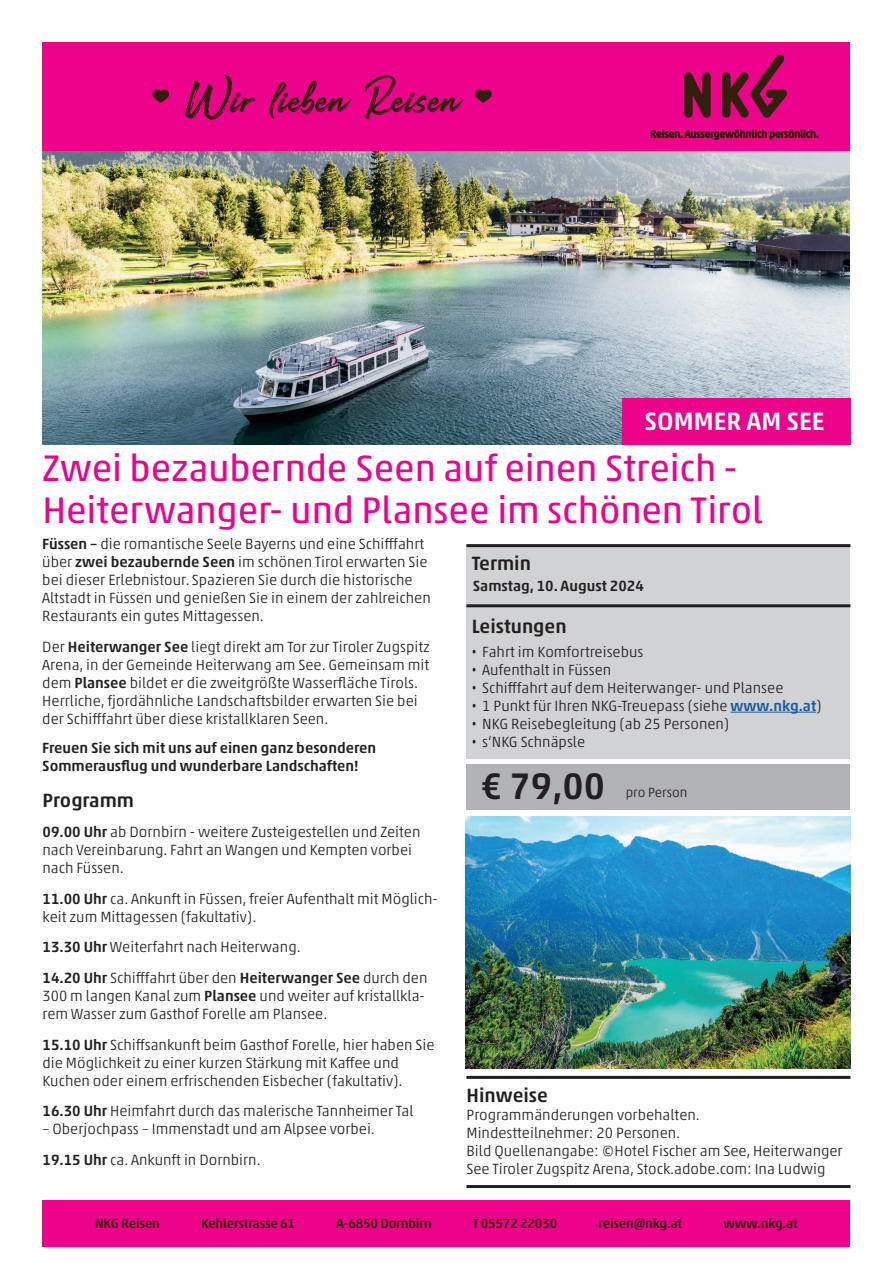
<style>
.page{position:relative;width:893px;height:1263px;background:#fff}
.page>*{position:absolute;margin:0;border:0;box-sizing:border-box;transform-origin:0 0}
.t1{font:37.5px/42px "Akko Pro";letter-spacing:-.005em;color:#ed028c}
.t2{font:500 37.5px "Akko Pro";color:#231f20}
.t3{font:500 25.5px "Akko Pro";color:#fff}
.t4{font:500 19.5px "Akko Pro";color:#231f20}
.t5{font:300 15px/18px "Akko Pro";color:#231f20}
.t6{font:500 15px/18px "Akko Pro";color:#231f20}
.t7{font:500 13.5px "Akko Pro";letter-spacing:-.02em;color:#321f0c}
.t8{font:300 13.5px "Akko Pro";color:#231f20}
.s1{font-weight:500}
.s2{font-family:"Gotham Condensed";font-weight:400}
.s3{font-weight:500;color:#175d9e}
</style>
<div class="page">
<div style="left:466px;top:544px;width:384px;height:72px;background:#d1d2d4"></div>
<div style="left:43px;top:43px;width:807px;height:109px;background:#ed028c"></div>
<div style="left:43px;top:1201px;width:807px;height:46px;background:#ed028c"></div>
<svg style="left:475px;top:89px;width:17px;height:14px"></svg>
<svg style="left:152px;top:89px;width:17px;height:14px"></svg>
<svg style="left:185px;top:74px;width:70px;height:46px"></svg>
<svg style="left:270px;top:81px;width:82px;height:38px"></svg>
<svg style="left:365px;top:75px;width:99px;height:45px"></svg>
<img style="left:466px;top:816px;width:384px;height:252px">
<div style="left:466px;top:765px;width:384px;height:45px;background:#b2b3b7"></div>
<div style="left:466px;top:616px;width:384px;height:143px;background:#d1d2d4"></div>
<hr style="left:731px;top:712px;width:85px;height:1px;background:#175d9e">
<hr style="left:466px;top:604px;width:384px;height:3px;background:#231f20">
<hr style="left:466px;top:1076px;width:384px;height:3px;background:#231f20">
<hr style="left:466px;top:1185px;width:384px;height:3px;background:#231f20">
<hr style="left:466px;top:544px;width:384px;height:3px;background:#231f20">
<img style="left:43px;top:152px;width:807px;height:292px">
<svg style="left:651px;top:129px;width:167px;height:11px"></svg>
<svg style="left:684px;top:72px;width:27px;height:46px"></svg>
<svg style="left:722px;top:54px;width:65px;height:64px"></svg>
<div style="left:622px;top:398px;width:228px;height:46px;background:#ed028c"></div>
<h2 class="t3" style="left:645px;top:405px;width:181px">SOMMER AM SEE</h2>
<h1 class="t1" style="left:43px;top:447px;width:722px">Zwei bezaubernde Seen auf einen Streich -<br>Heiterwanger- und Plansee im schönen Tirol</h1>
<p class="t5" style="left:42px;top:535px;width:390px"><span class="s1">Füssen –</span> die romantische Seele Bayerns und eine Schifffahrt über <span class="s1">zwei bezaubernde Seen</span> im schönen Tirol erwarten Sie bei dieser Erlebnistour. Spazieren Sie durch die historische Altstadt in Füssen und genießen Sie in einem der zahlreichen Restaurants ein gutes Mittagessen.</p>
<p class="t5" style="left:42px;top:637px;width:389px">Der <span class="s1">Heiterwanger See</span> liegt direkt am Tor zur Tiroler Zugspitz Arena, in der Gemeinde Heiterwang am See. Gemeinsam mit dem <span class="s1">Plansee</span> bildet er die zweitgrößte Wasserfläche Tirols.<br>Herrliche, fjordähnliche Landschaftsbilder erwarten Sie bei der Schifffahrt über diese kristallklaren Seen.</p>
<p class="t6" style="left:42px;top:738px;width:335px">Freuen Sie sich mit uns auf einen ganz besonderen<br>Sommerausflug und wunderbare Landschaften!</p>
<h3 class="t4" style="left:43px;top:788px;width:93px">Programm</h3>
<p class="t5" style="left:43px;top:823px;width:379px"><span class="s1">09.00 Uhr</span> ab Dornbirn - weitere Zusteigestellen und Zeiten nach Vereinbarung. Fahrt an Wangen und Kempten vorbei nach Füssen.</p>
<p class="t5" style="left:43px;top:889px;width:397px"><span class="s1">11.00 Uhr</span> ca. Ankunft in Füssen, freier Aufenthalt mit Möglich&shy;keit zum Mittagessen (fakultativ).</p>
<p class="t5" style="left:43px;top:932px;width:386px;line-height:30.6px"><span class="s1">13.30 Uhr</span> Weiterfahrt nach Heiterwang.<br><span class="s1">14.20 Uhr</span> Schifffahrt über den <span class="s1">Heiterwanger See</span> durch den</p>
<p class="t5" style="left:43px;top:987px;width:384px">300 m langen Kanal zum <span class="s1">Plansee</span> und weiter auf kristallkla&shy;rem Wasser zum Gasthof Forelle am Plansee.</p>
<p class="t5" style="left:43px;top:1035px;width:393px"><span class="s1">15.10 Uhr</span> Schiffsankunft beim Gasthof Forelle, hier haben Sie die Möglichkeit zu einer kurzen Stärkung mit Kaffee und<br>Kuchen oder einem erfrischenden Eisbecher (fakultativ).</p>
<p class="t5" style="left:43px;top:1102px;width:372px"><span class="s1">16.30 Uhr</span> Heimfahrt durch das malerische Tannheimer Tal</p>
<p class="t5" style="left:43px;top:1113px;width:334px;line-height:30.6px">– Oberjochpass – Immenstadt und am Alpsee vorbei.<br><span class="s1">19.15 Uhr</span> ca. Ankunft in Dornbirn.</p>
<h3 class="t4" style="left:472px;top:552px;width:61px">Termin</h3>
<p class="t6" style="left:473px;top:577px;width:173px">Samstag, 10. August 2024</p>
<h3 class="t4" style="left:472px;top:615px;width:96px">Leistungen</h3>
<p class="t5" style="left:472px;top:642px;width:173px"><span class="s2">•</span> Fahrt im Komfortreisebus</p>
<p class="t5" style="left:472px;top:660px;width:141px"><span class="s2">•</span> Aufenthalt in Füssen</p>
<p class="t5" style="left:472px;top:678px;width:313px"><span class="s2">•</span> Schifffahrt auf dem Heiterwanger- und Plansee</p>
<p class="t5" style="left:472px;top:696px;width:351px"><span class="s2">•</span> 1 Punkt für Ihren NKG-Treuepass (siehe <span class="s3">www.nkg.at</span>)</p>
<p class="t5" style="left:472px;top:714px;width:259px"><span class="s2">•</span> NKG Reisebegleitung (ab 25 Personen)</p>
<p class="t5" style="left:472px;top:732px;width:115px"><span class="s2">•</span> s‘NKG Schnäpsle</p>
<h1 class="t2" style="left:481px;top:763px;width:126px">€ 79,00</h1>
<p class="t8" style="left:626px;top:784px;width:63px">pro Person</p>
<h3 class="t4" style="left:466px;top:1083px;width:83px">Hinweise</h3>
<p class="t5" style="left:466px;top:1105px;width:378px">Programmänderungen vorbehalten.<br>Mindestteilnehmer: 20 Personen.<br>Bild Quellenangabe: ©Hotel Fischer am See, Heiterwanger See Tiroler Zugspitz Arena, Stock.adobe.com: Ina Ludwig</p>
<p class="t7" style="left:95px;top:1215px;width:67px">NKG Reisen</p>
<p class="t7" style="left:201px;top:1215px;width:96px">Kehlerstrasse 61</p>
<p class="t7" style="left:336px;top:1215px;width:97px">A-6850 Dornbirn</p>
<p class="t7" style="left:473px;top:1215px;width:86px">T 05572 22030</p>
<p class="t7" style="left:598px;top:1215px;width:85px">reisen@nkg.at</p>
<p class="t7" style="left:723px;top:1215px;width:76px">www.nkg.at</p>
</div>
